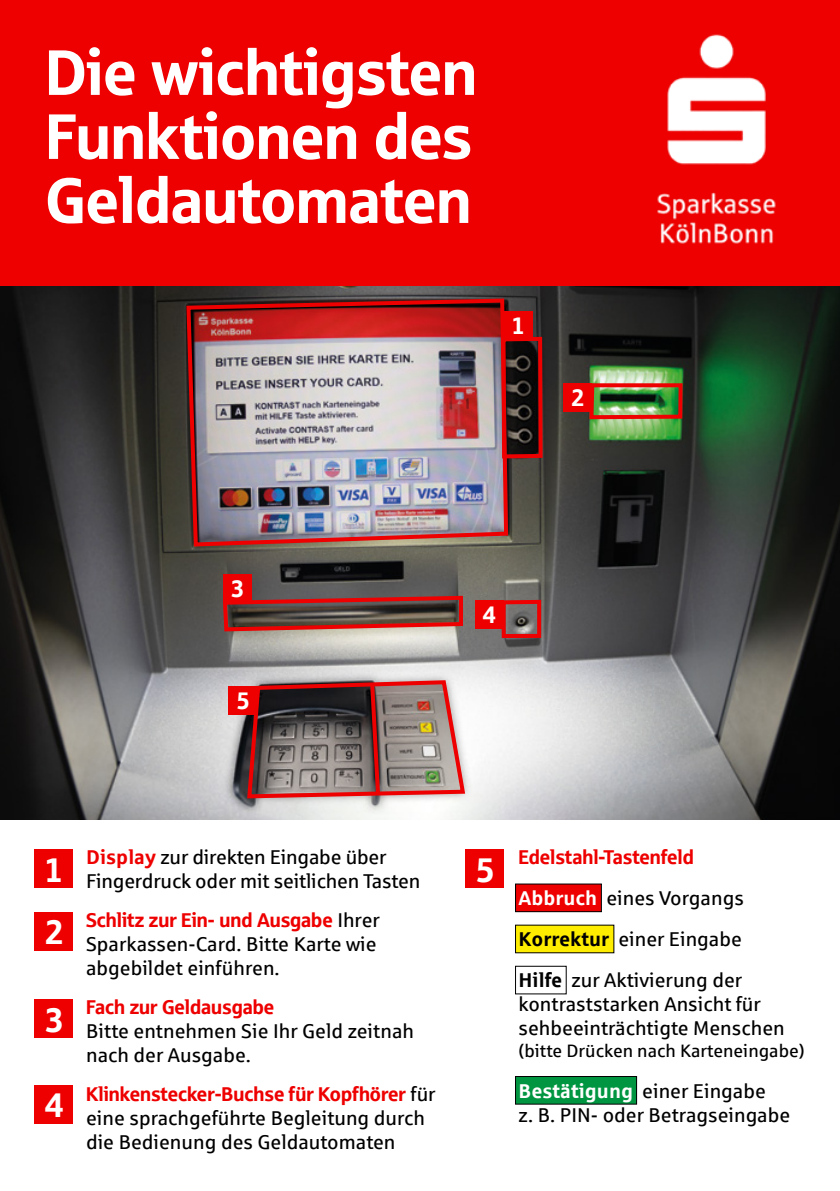
<style>
.page{position:relative;width:840px;height:1191px;background:#fff}
.page>*{position:absolute;margin:0;border:0;box-sizing:border-box;transform-origin:0 0}
.t1{font:64px/64px "Sparkasse Head";color:#fff;text-align:justify}
.t2{font:34.4px "Sparkasse Head";color:#fff}
.t3{font:24px "Sparkasse Head";color:#fff}
.t4{font:20px/24px "Sparkasse Rg";color:#000}
.t5{font:20px "Sparkasse Head";color:#e00}
.t6{font:18px "Sparkasse Rg";color:#000}
.s1{font-weight:700;color:#e00}
.s2{font-family:"Sparkasse Rg";color:#000}
.s3{font-weight:700;color:#fff}
.s4{font-weight:700}
</style>
<div class="page">
<div style="left:0;top:0;width:839px;height:819px;background:#e00"></div>
<img style="left:657px;top:34px;width:119px;height:210px">
<img style="left:0;top:286px;width:839px;height:533px">
<img style="left:184px;top:296px;width:326px;height:252px">
<div style="left:504px;top:311px;width:28px;height:28px;background:#e00"></div>
<div style="left:34px;top:849px;width:39px;height:39px;background:#e00"></div>
<div style="left:465px;top:849px;width:39px;height:39px;background:#e00"></div>
<div style="left:34px;top:912px;width:39px;height:39px;background:#e00"></div>
<div style="left:34px;top:999px;width:39px;height:39px;background:#e00"></div>
<div style="left:34px;top:1085px;width:39px;height:39px;background:#e00"></div>
<div style="left:563px;top:383px;width:28px;height:29px;background:#e00"></div>
<div style="left:475px;top:600px;width:28px;height:29px;background:#e00"></div>
<div style="left:223px;top:574px;width:28px;height:28px;background:#e00"></div>
<div style="left:501px;top:337px;width:41px;height:121px;border:4px solid #e00"></div>
<img style="left:587px;top:381px;width:97px;height:40px">
<div style="left:501px;top:600px;width:40px;height:38px;border:4px solid #e00"></div>
<svg style="left:221px;top:594px;width:243px;height:39px"></svg>
<div style="left:228px;top:686px;width:29px;height:28px;background:#e00"></div>
<div style="left:515px;top:925px;width:98px;height:27px;background:#ffed00"></div>
<div style="left:515px;top:884px;width:86px;height:27px;background:#e00"></div>
<div style="left:514px;top:883px;width:87px;height:29px;border:1px solid #000"></div>
<div style="left:514px;top:965px;width:52px;height:29px;border:1px solid #000"></div>
<div style="left:515px;top:1076px;width:121px;height:28px;background:#009641"></div>
<div style="left:514px;top:1076px;width:122px;height:28px;border:1px solid #000"></div>
<svg style="left:245px;top:678px;width:222px;height:122px;background:#8b6a67"></svg>
<h1 class="t1" style="left:45px;top:38px;width:433px">Die wichtigsten Funktionen des Geldautomaten</h1>
<p class="t3" style="left:512px;top:310px;width:14px">1</p>
<p class="t3" style="left:571px;top:382px;width:14px">2</p>
<p class="t3" style="left:231px;top:573px;width:14px">3</p>
<p class="t3" style="left:236px;top:685px;width:14px">5</p>
<p class="t3" style="left:482px;top:599px;width:15px">4</p>
<p class="t4" style="left:86px;top:844px;width:335px"><span class="s1">Display</span> zur direkten Eingabe über<br>Fingerdruck oder mit seitlichen Tasten</p>
<p class="t5" style="left:86px;top:907px;width:295px">Schlitz zur Ein- und Ausgabe <span class="s2">Ihrer</span></p>
<p class="t4" style="left:86px;top:931px;width:292px">Sparkassen-Card. Bitte Karte wie abgebildet einführen.</p>
<p class="t5" style="left:86px;top:994px;width:189px">Fach zur Geldausgabe</p>
<p class="t4" style="left:86px;top:1018px;width:329px">Bitte entnehmen Sie Ihr Geld zeitnah nach der Ausgabe.</p>
<p class="t5" style="left:86px;top:1080px;width:351px">Klinkenstecker-Buchse für Kopfhörer <span class="s2">für</span></p>
<p class="t4" style="left:86px;top:1105px;width:340px">eine sprachgeführte Begleitung durch die Bedienung des Geldautomaten</p>
<h2 class="t2" style="left:45px;top:847px;width:19px">1</h2>
<h2 class="t2" style="left:476px;top:847px;width:20px">5</h2>
<h2 class="t2" style="left:45px;top:910px;width:20px">2</h2>
<h2 class="t2" style="left:45px;top:997px;width:20px">3</h2>
<h2 class="t2" style="left:44px;top:1083px;width:20px">4</h2>
<p class="t5" style="left:518px;top:844px;width:176px">Edelstahl-Tastenfeld</p>
<p class="t4" style="left:518px;top:877px;width:227px;line-height:41px;text-align:justify"><span class="s3">Abbruch</span> eines Vorgangs <span class="s4">Korrektur</span> einer Eingabe <span class="s4">Hilfe</span> zur Aktivierung der</p>
<p class="t4" style="left:518px;top:991px;width:267px">kontraststarken Ansicht für sehbeeinträchtigte Menschen</p>
<p class="t6" style="left:518px;top:1039px;width:287px">(bitte Drücken nach Karteneingabe)</p>
<p class="t4" style="left:518px;top:1078px;width:273px"><span class="s3">Bestätigung</span> einer Eingabe<br>z. B. PIN- oder Betragseingabe</p>
</div>
